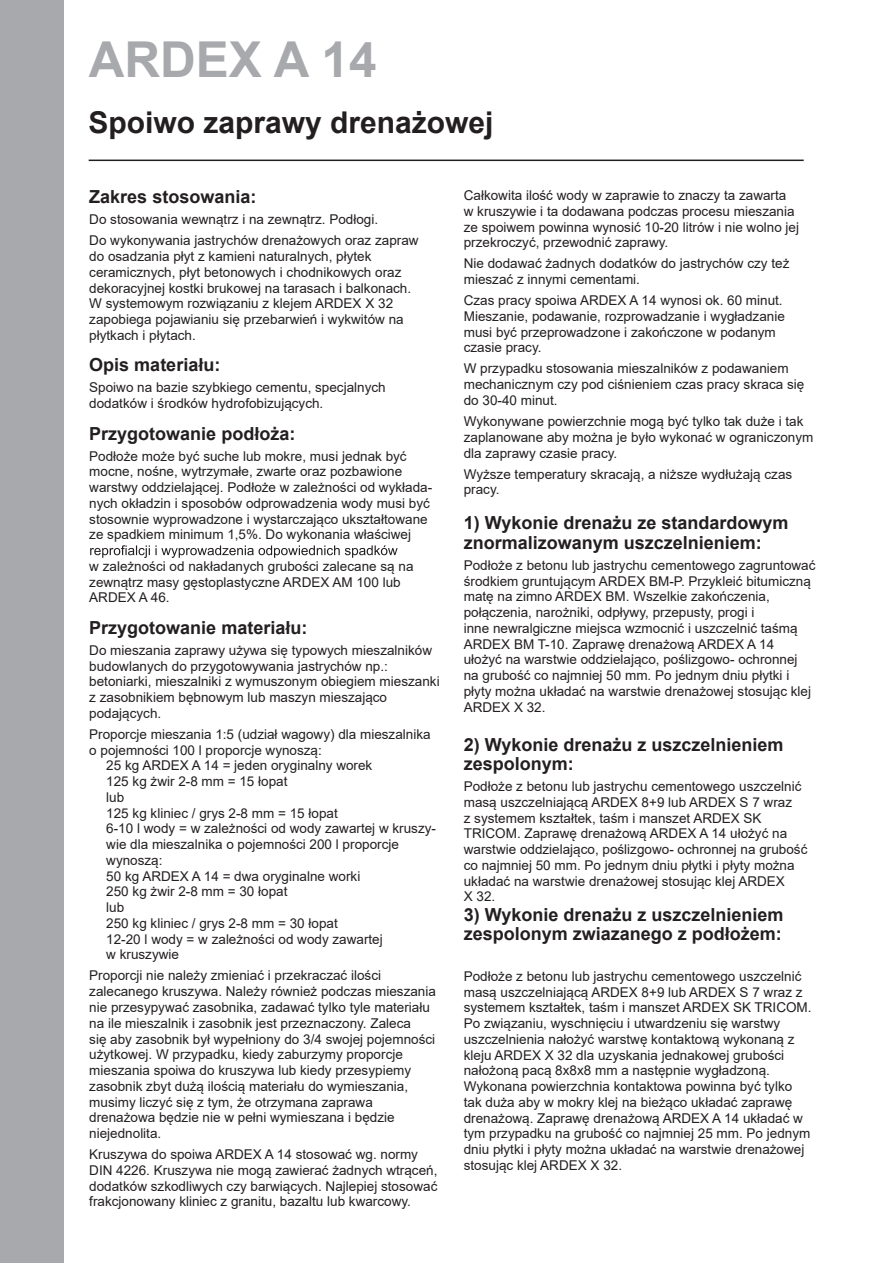
<style>
.page{position:relative;width:893px;height:1263px;background:#fff}
.page>*{position:absolute;margin:0;border:0;box-sizing:border-box;transform-origin:0 0}
.t1{font:700 49.5px "Arial";color:#a8a9ad}
.t2{font:700 30px "Arial";color:#231f20}
.t3{font:700 18px/19.5px "Arial";color:#231f20}
.t4{font:13.5px/15.8px "Arial";color:#231f20}
</style>
<div class="page">
<div style="left:0;top:0;width:64px;height:1263px;background:#a8a9ad"></div>
<hr style="left:89px;top:160px;width:715px;height:1px;background:#231f20">
<svg style="left:90px;top:545px;width:308px;height:13px"></svg>
<h1 class="t1" style="left:89px;top:25px;width:289px">ARDEX A 14</h1>
<h2 class="t2" style="left:88px;top:101px;width:407px">Spoiwo zaprawy drenażowej</h2>
<h3 class="t3" style="left:89px;top:187px;width:169px">Zakres stosowania:</h3>
<p class="t4" style="left:89px;top:209px;width:331px;line-height:21px">Do stosowania wewnątrz i na zewnątrz. Podłogi.<br>Do wykonywania jastrychów drenażowych oraz zapraw</p>
<p class="t4" style="left:89px;top:248px;width:323px">do osadzania płyt z kamieni naturalnych, płytek ceramicznych, płyt betonowych i chodnikowych oraz dekoracyjnej kostki brukowej na tarasach i balkonach.<br>W systemowym rozwiązaniu z klejem ARDEX X 32 zapobiega pojawianiu się przebarwień i wykwitów na płytkach i płytach.</p>
<h3 class="t3" style="left:89px;top:355px;width:133px">Opis materiału:</h3>
<p class="t4" style="left:89px;top:380px;width:298px">Spoiwo na bazie szybkiego cementu, specjalnych dodatków i środków hydrofobizujących.</p>
<h3 class="t3" style="left:89px;top:424px;width:208px">Przygotowanie podłoża:</h3>
<p class="t4" style="left:89px;top:448px;width:344px">Podłoże może być suche lub mokre, musi jednak być mocne, nośne, wytrzymałe, zwarte oraz pozbawione warstwy oddzielającej. Podłoże w zależności od wykłada&shy;nych okładzin i sposobów odprowadzenia wody musi być stosownie wyprowadzone i wystarczająco ukształtowane ze spadkiem minimum 1,5%. Do wykonania właściwej</p>
<p class="t4" style="left:89px;top:558px;width:326px">w zależności od nakładanych grubości zalecane są na zewnątrz masy gęstoplastyczne ARDEX AM 100 lub<br>ARDEX A 46.</p>
<h3 class="t3" style="left:89px;top:618px;width:220px">Przygotowanie materiału:</h3>
<p class="t4" style="left:89px;top:642px;width:352px">Do mieszania zaprawy używa się typowych mieszalników budowlanych do przygotowywania jastrychów np.: betoniarki, mieszalniki z wymuszonym obiegiem mieszanki z zasobnikiem bębnowym lub maszyn mieszająco podających.</p>
<p class="t4" style="left:89px;top:726px;width:343px">Proporcje mieszania 1:5 (udział wagowy) dla mieszalnika</p>
<p class="t4" style="left:89px;top:742px;width:234px">o pojemności 100 l proporcje wynoszą:</p>
<p class="t4" style="left:106px;top:758px;width:268px">25 kg ARDEX A 14 = jeden oryginalny worek</p>
<p class="t4" style="left:106px;top:773px;width:183px">125 kg żwir 2-8 mm = 15 łopat</p>
<p class="t4" style="left:106px;top:789px;width:20px">lub</p>
<p class="t4" style="left:106px;top:805px;width:233px">125 kg kliniec / grys 2-8 mm = 15 łopat</p>
<p class="t4" style="left:106px;top:821px;width:331px">6-10 l wody = w zależności od wody zawartej w kruszy-</p>
<p class="t4" style="left:106px;top:836px;width:294px">wie dla mieszalnika o pojemności 200 l proporcje</p>
<p class="t4" style="left:106px;top:852px;width:58px">wynoszą:</p>
<p class="t4" style="left:106px;top:868px;width:256px">50 kg ARDEX A 14 = dwa oryginalne worki</p>
<p class="t4" style="left:106px;top:884px;width:183px">250 kg żwir 2-8 mm = 30 łopat</p>
<p class="t4" style="left:106px;top:899px;width:20px">lub</p>
<p class="t4" style="left:106px;top:915px;width:233px">250 kg kliniec / grys 2-8 mm = 30 łopat</p>
<p class="t4" style="left:106px;top:931px;width:278px">12-20 l wody = w zależności od wody zawartej</p>
<p class="t4" style="left:106px;top:947px;width:74px">w kruszywie</p>
<p class="t4" style="left:89px;top:968px;width:348px">Proporcji nie należy zmieniać i przekraczać ilości zalecanego kruszywa. Należy również podczas mieszania nie przesypywać zasobnika, zadawać tylko tyle materiału na ile mieszalnik i zasobnik jest przeznaczony. Zaleca<br>się aby zasobnik był wypełniony do 3/4 swojej pojemności użytkowej. W przypadku, kiedy zaburzymy proporcje mieszania spoiwa do kruszywa lub kiedy przesypiemy zasobnik zbyt dużą ilością materiału do wymieszania, musimy liczyć się z tym, że otrzymana zaprawa drenażowa będzie nie w pełni wymieszana i będzie niejednolita.</p>
<p class="t4" style="left:89px;top:1146px;width:350px">Kruszywa do spoiwa ARDEX A 14 stosować wg. normy DIN 4226. Kruszywa nie mogą zawierać żadnych wtrąceń, dodatków szkodliwych czy barwiących. Najlepiej stosować frakcjonowany kliniec z granitu, bazaltu lub kwarcowy.</p>
<p class="t4" style="left:464px;top:187px;width:337px">Całkowita ilość wody w zaprawie to znaczy ta zawarta w kruszywie i ta dodawana podczas procesu mieszania ze spoiwem powinna wynosić 10-20 litrów i nie wolno jej przekroczyć, przewodnić zaprawy.</p>
<p class="t4" style="left:464px;top:256px;width:327px">Nie dodawać żadnych dodatków do jastrychów czy też mieszać z innymi cementami.</p>
<p class="t4" style="left:464px;top:292px;width:323px">Czas pracy spoiwa ARDEX A 14 wynosi ok. 60 minut.<br>Mieszanie, podawanie, rozprowadzanie i wygładzanie musi być przeprowadzone i zakończone w podanym czasie pracy.</p>
<p class="t4" style="left:464px;top:361px;width:342px">W przypadku stosowania mieszalników z podawaniem mechanicznym czy pod ciśnieniem czas pracy skraca się do 30-40 minut.</p>
<p class="t4" style="left:464px;top:413px;width:351px">Wykonywane powierzchnie mogą być tylko tak duże i tak zaplanowane aby można je było wykonać w ograniczonym dla zaprawy czasie pracy.</p>
<p class="t4" style="left:464px;top:466px;width:330px">Wyższe temperatury skracają, a niższe wydłużają czas pracy.</p>
<h3 class="t3" style="left:464px;top:513px;width:326px">1) Wykonie drenażu ze standardowym znormalizowanym uszczelnieniem:</h3>
<p class="t4" style="left:464px;top:557px;width:353px">Podłoże z betonu lub jastrychu cementowego zagruntować środkiem gruntującym ARDEX BM-P. Przykleić bitumiczną matę na zimno ARDEX BM. Wszelkie zakończenia, połączenia, narożniki, odpływy, przepusty, progi i<br>inne newralgiczne miejsca wzmocnić i uszczelnić taśmą ARDEX BM T-10. Zaprawę drenażową ARDEX A 14 ułożyć na warstwie oddzielająco, poślizgowo- ochronnej na grubość co najmniej 50 mm. Po jednym dniu płytki i płyty można układać na warstwie drenażowej stosując klej ARDEX X 32.</p>
<h3 class="t3" style="left:464px;top:735px;width:321px">2) Wykonie drenażu z uszczelnieniem zespo lonym:</h3>
<p class="t4" style="left:464px;top:778px;width:345px">Podłoże z betonu lub jastrychu cementowego uszczelnić masą uszczelniającą ARDEX 8+9 lub ARDEX S 7 wraz<br>z systemem kształtek, taśm i manszet ARDEX SK TRICOM. Zaprawę drenażową ARDEX A 14 ułożyć na warstwie oddzielająco, poślizgowo- ochronnej na grubość co najmniej 50 mm. Po jednym dniu płytki i płyty można układać na warstwie drenażowej stosując klej ARDEX<br>X 32.</p>
<h3 class="t3" style="left:464px;top:905px;width:321px">3) Wykonie drenażu z uszczelnieniem zespolonym zwiazanego z podłożem:</h3>
<p class="t4" style="left:464px;top:968px;width:349px">Podłoże z betonu lub jastrychu cementowego uszczelnić masą uszczelniającą ARDEX 8+9 lub ARDEX S 7 wraz z systemem kształtek, taśm i manszet ARDEX SK TRICOM.<br>Po związaniu, wyschnięciu i utwardzeniu się warstwy uszczelnienia nałożyć warstwę kontaktową wykonaną z kleju ARDEX X 32 dla uzyskania jednakowej grubości nałożoną pacą 8x8x8 mm a następnie wygładzoną.<br>Wykonana powierzchnia kontaktowa powinna być tylko tak duża aby w mokry klej na bieżąco układać zaprawę drenażową. Zaprawę drenażową ARDEX A 14 układać w tym przypadku na grubość co najmniej 25 mm. Po jednym dniu płytki i płyty można układać na warstwie drenażowej stosując klej ARDEX X 32.</p>
</div>
